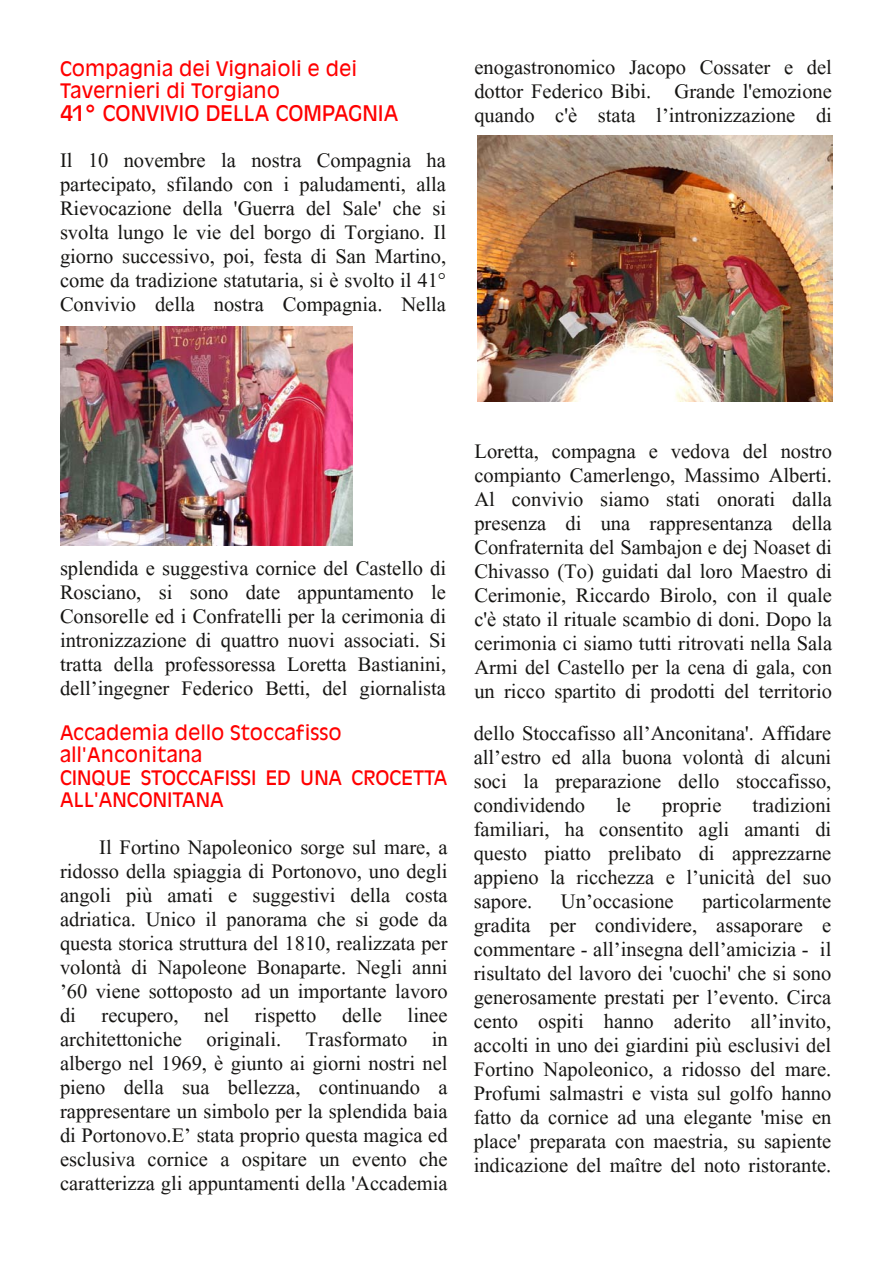
<style>
.page{position:relative;width:893px;height:1263px;background:#fff}
.page>*{position:absolute;margin:0;border:0;box-sizing:border-box;transform-origin:0 0}
.t1{font:25.5px/24px "Aparajita";color:#161513;text-align:justify}
.t2{font:21px "Antique Olive";color:#f00}
.t3{font:19.5px/22.5px "Antique Olive";color:#f00}
</style>
<div class="page">
<img style="left:60px;top:326px;width:292px;height:220px">
<img style="left:478px;top:135px;width:355px;height:266px">
<p class="t3" style="left:60px;top:58px;width:299px">Compagnia dei Vignaioli e dei<br>Tavernieri di Torgiano</p>
<p class="t2" style="left:60px;top:101px;width:340px">41° CONVIVIO DELLA COMPAGNIA</p>
<p class="t1" style="left:60px;top:151px;width:388px">Il 10 novembre la nostra Compagnia ha partecipato, sfilando con i paludamenti, alla Rievocazione della 'Guerra del Sale' che si svolta lungo le vie del borgo di Torgiano. Il giorno successivo, poi, festa di San Martino, come da tradizione statutaria, si è svolto il 41° Convivio della nostra Compagnia. Nella</p>
<p class="t1" style="left:474px;top:58px;width:359px">enogastronomico Jacopo Cossater e del dottor Federico Bibi. Grande l'emozione quando c'è stata l’intronizzazione di</p>
<p class="t1" style="left:60px;top:559px;width:388px">splendida e suggestiva cornice del Castello di Rosciano, si sono date appuntamento le Consorelle ed i Confratelli per la cerimonia di intronizzazione di quattro nuovi associati. Si tratta della professoressa Loretta Bastianini, dell’ingegner Federico Betti, del giornalista</p>
<p class="t3" style="left:60px;top:722px;width:389px">Accademia dello Stoccafisso all'Anconitana<br>CINQUE STOCCAFISSI ED UNA CROCETTA<br>ALL'ANCONITANA</p>
<p class="t1" style="left:60px;top:838px;width:389px;text-indent:39px">Il Fortino Napoleonico sorge sul mare, a ridosso della spiaggia di Portonovo, uno degli angoli più amati e suggestivi della costa adriatica. Unico il panorama che si gode da questa storica struttura del 1810, realizzata per volontà di Napoleone Bonaparte. Negli anni ’60 viene sottoposto ad un importante lavoro di recupero, nel rispetto delle linee architettoniche originali. Trasformato in albergo nel 1969, è giunto ai giorni nostri nel pieno della sua bellezza, continuando a rappresentare un simbolo per la splendida baia di Portonovo.E’ stata proprio questa magica ed esclusiva cornice a ospitare un evento che caratterizza gli appuntamenti della 'Accademia</p>
<p class="t1" style="left:474px;top:442px;width:359px">Loretta, compagna e vedova del nostro compianto Camerlengo, Massimo Alberti.<br>Al convivio siamo stati onorati dalla presenza di una rappresentanza della Confraternita del Sambajon e dej Noaset di Chivasso (To) guidati dal loro Maestro di Cerimonie, Riccardo Birolo, con il quale c'è stato il rituale scambio di doni. Dopo la cerimonia ci siamo tutti ritrovati nella Sala Armi del Castello per la cena di gala, con un ricco spartito di prodotti del territorio</p>
<p class="t1" style="left:474px;top:724px;width:359px">dello Stoccafisso all’Anconitana'. Affidare all’estro ed alla buona volontà di alcuni soci la preparazione dello stoccafisso, condividendo le proprie tradizioni familiari, ha consentito agli amanti di questo piatto prelibato di apprezzarne appieno la ricchezza e l’unicità del suo sapore. Un’occasione particolarmente gradita per condividere, assaporare e commentare - all’insegna dell’amicizia - il risultato del lavoro dei 'cuochi' che si sono generosamente prestati per l’evento. Circa cento ospiti hanno aderito all’invito, accolti in uno dei giardini più esclusivi del Fortino Napoleonico, a ridosso del mare.<br>Profumi salmastri e vista sul golfo hanno fatto da cornice ad una elegante 'mise en place' preparata con maestria, su sapiente indicazione del maître del noto ristorante.</p>
</div>
